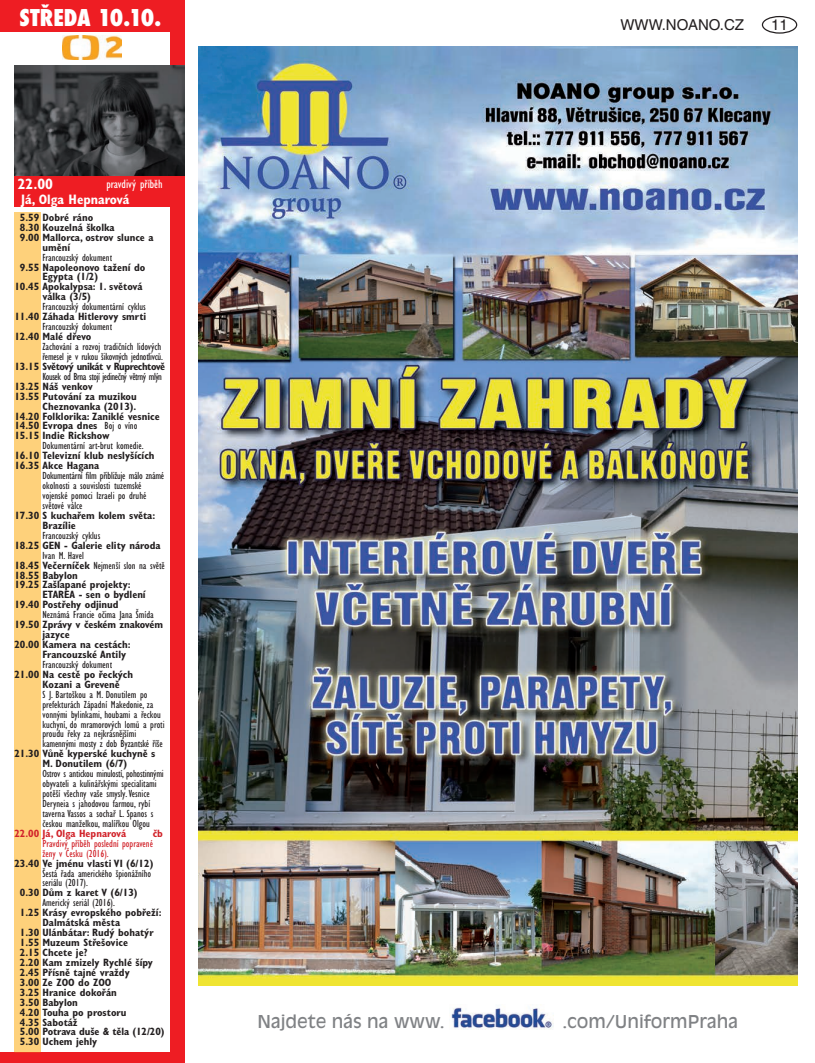
<style>
.page{position:relative;width:815px;height:1063px;background:#fff}
.page>*{position:absolute;margin:0;border:0;box-sizing:border-box;transform-origin:0 0}
.t1{font:800 condensed 22.5px "Futura";color:#fff}
.t2{font:17.5px "Antique Olive CE";color:#808285}
.t3{font:15px "Helvetica CE";color:#231f20}
.t4{font:700 condensed 15px "Gill Sans CE";color:#fff}
.t5{font:700 condensed 13.75px "Gill Sans CE";color:#fff}
.t6{font:condensed 12.5px "Gill Sans CE";color:#fff}
.t7{font:700 condensed 10.62px/9.9px "Gill Sans CE";color:#231f20}
.t8{font:condensed 10.62px/9.9px "Gill Sans CE";color:#231f20}
.t9{font:condensed 10.62px/9.9px "Gill Sans CE";letter-spacing:-.02em;color:#231f20}
.t10{font:condensed 10.62px/9.9px "Gill Sans CE";color:#d1232a}
.t11{font:condensed 10.62px "Gill Sans CE";letter-spacing:-.04em;color:#231f20}
.t12{font:700 condensed 10.62px "Gill Sans CE";letter-spacing:-.04em;color:#231f20}
.t13{font:700 condensed 10.62px "Gill Sans CE";color:#d1232a}
.s1{font-weight:400}
.s2{font-weight:700}
</style>
<div class="page">
<div style="left:762px;top:16px;width:35px;height:18px;border:1px solid #231f20;border-radius:50%"></div>
<img style="left:451px;top:1007px;width:103px;height:23px">
<div style="left:0;top:0;width:184px;height:32px;background:#ee1d23"></div>
<div style="left:14px;top:175px;width:167px;height:32px;background:#ee1d23"></div>
<img style="left:63px;top:35px;width:58px;height:24px">
<div style="left:170px;top:0;width:14px;height:1063px;background:#ee1d23"></div>
<div style="left:0;top:1052px;width:184px;height:11px;background:#ee1d23"></div>
<div style="left:14px;top:213px;width:27px;height:839px;background:#fed17b"></div>
<img style="left:14px;top:66px;width:170px;height:109px">
<img style="left:198px;top:46px;width:599px;height:939px">
<h1 class="t1" style="left:20px;top:2px;width:143px">STŘEDA 10.10.</h1>
<h3 class="t4" style="left:18px;top:175px;width:37px">22.00</h3>
<p class="t5" style="left:21px;top:191px;width:110px">Já, Olga Hepnarová</p>
<p class="t6" style="left:106px;top:176px;width:58px">pravdivý příběh</p>
<p class="t7" style="left:20px;top:212px;width:75px">5.59 Dobré ráno</p>
<p class="t7" style="left:20px;top:222px;width:96px">8.30 Kouzelná školka</p>
<p class="t7" style="left:20px;top:232px;width:135px">9.00 Mallorca, ostrov slunce a</p>
<p class="t7" style="left:43px;top:242px;width:29px">umění</p>
<p class="t8" style="left:43px;top:252px;width:71px">Francouzský dokument</p>
<p class="t7" style="left:20px;top:262px;width:127px">9.55 Napoleonovo tažení do</p>
<p class="t7" style="left:43px;top:272px;width:57px">Egypta (1/2)</p>
<p class="t7" style="left:14px;top:282px;width:130px">10.45 Apokalypsa: 1. světová</p>
<p class="t7" style="left:43px;top:292px;width:50px">válka (3/5)</p>
<p class="t8" style="left:43px;top:302px;width:105px">Francouzský dokumentární cyklus</p>
<p class="t7" style="left:14px;top:312px;width:134px">11.40 Záhada Hitlerovy smrti</p>
<p class="t8" style="left:43px;top:322px;width:71px">Francouzský dokument</p>
<p class="t7" style="left:14px;top:332px;width:78px">12.40 Malé dřevo</p>
<p class="t9" style="left:43px;top:342px;width:122px">Zachování a rozvoj tradičních lidových řemesel je v rukou šikovných jednotlivců.</p>
<p class="t12" style="left:14px;top:360px;width:152px">13.15 Světový unikát v Ruprechtově</p>
<p class="t11" style="left:43px;top:370px;width:121px">Kousek od Brna stojí jedinečný větrný mlýn</p>
<p class="t7" style="left:14px;top:381px;width:80px">13.25 Náš venkov</p>
<p class="t7" style="left:14px;top:391px;width:124px">13.55 Putování za muzikou</p>
<p class="t7" style="left:43px;top:401px;width:95px">Cheznovanka (2013).</p>
<p class="t7" style="left:14px;top:411px;width:147px">14.20 Folklorika: Zaniklé vesnice</p>
<p class="t7" style="left:14px;top:421px;width:125px">14.50 Evropa dnes <span class="s1">Boj o víno</span></p>
<p class="t7" style="left:14px;top:431px;width:97px">15.15 Indie Rickshow</p>
<p class="t8" style="left:43px;top:441px;width:103px">Dokumentární art-brut komedie.</p>
<p class="t7" style="left:14px;top:451px;width:142px">16.10 Televizní klub neslyšících<br>16.35 Akce Hagana</p>
<p class="t8" style="left:43px;top:471px;width:123px">Dokumentární film přibližuje málo známé okolnosti a souvislosti tuzemské vojenské pomoci Izraeli po druhé světové válce</p>
<p class="t7" style="left:43px;top:510px;width:114px;text-indent:-28px">17.30 S kuchařem kolem světa:<br>Brazílie</p>
<p class="t8" style="left:43px;top:530px;width:59px">Francouzský cyklus</p>
<p class="t7" style="left:14px;top:540px;width:148px">18.25 GEN - Galerie elity národa</p>
<p class="t8" style="left:43px;top:550px;width:43px">Ivan M. Havel</p>
<p class="t8" style="left:14px;top:560px;width:152px"><span class="s2">18.45 Večerníček</span> Nejmenší slon na světě</p>
<p class="t7" style="left:14px;top:570px;width:65px">18.55 Babylon</p>
<p class="t7" style="left:14px;top:580px;width:118px">19.25 Zašlapané projekty:</p>
<p class="t7" style="left:43px;top:590px;width:105px">ETAREA - sen o bydlení</p>
<p class="t7" style="left:14px;top:600px;width:106px">19.40 Postřehy odjinud</p>
<p class="t8" style="left:43px;top:610px;width:113px">Neznámá Francie očima Jana Šmída</p>
<p class="t7" style="left:14px;top:620px;width:150px">19.50 Zprávy v českém znakovém</p>
<p class="t7" style="left:43px;top:630px;width:29px">jazyce</p>
<p class="t7" style="left:14px;top:640px;width:118px">20.00 Kamera na cestách:</p>
<p class="t7" style="left:43px;top:649px;width:85px">Francouzské Antily</p>
<p class="t8" style="left:43px;top:659px;width:71px">Francouzský dokument</p>
<p class="t7" style="left:43px;top:669px;width:92px;text-indent:-28px">21.00 Na cestě po řeckých<br>Kozani a Greveně</p>
<p class="t8" style="left:43px;top:689px;width:124px">S J. Bartoškou a M. Donutilem po prefekturách Západní Makedonie, za vonnými bylinkami, houbami a řeckou kuchyní, do mramorových lomů a proti proudu řeky za nejkrásnějšími kamennými mosty z dob Byzantské říše</p>
<p class="t7" style="left:14px;top:749px;width:143px;text-align:center">21.30 Vůně kyperské kuchyně s<br>M. Donutilem (6/7)</p>
<p class="t8" style="left:43px;top:769px;width:123px">Ostrov s antickou minulostí, pohostinnými obyvateli a kulinářskými specialitami potěší všechny vaše smysly. Vesnice Deryneia s jahodovou farmou, rybí taverna Vassos a sochař L. Spanos s českou manželkou, malířkou Olgou</p>
<p class="t13" style="left:14px;top:827px;width:113px">22.00 Já, Olga Hepnarová</p>
<p class="t13" style="left:153px;top:827px;width:12px">čb</p>
<p class="t10" style="left:43px;top:838px;width:112px">Pravdivý příběh poslední popravené ženy v Česku (2016).</p>
<p class="t7" style="left:14px;top:858px;width:141px">23.40 Ve jménu vlasti VI (6/12)</p>
<p class="t8" style="left:43px;top:868px;width:110px">Šestá řada amerického špionážního seriálu (2017).</p>
<p class="t7" style="left:20px;top:888px;width:119px">0.30 Dům z karet V (6/13)</p>
<p class="t8" style="left:43px;top:898px;width:74px">Americký seriál (2016).</p>
<p class="t7" style="left:20px;top:908px;width:143px">1.25 Krásy evropského pobřeží:</p>
<p class="t7" style="left:43px;top:918px;width:79px">Dalmátská města</p>
<p class="t7" style="left:20px;top:928px;width:135px">1.30 Ulánbátar: Rudý bohatýr</p>
<p class="t7" style="left:20px;top:938px;width:110px">1.55 Muzeum Střešovice</p>
<p class="t7" style="left:20px;top:948px;width:69px">2.15 Chcete je?</p>
<p class="t7" style="left:20px;top:957px;width:135px">2.20 Kam zmizely Rychlé šípy</p>
<p class="t7" style="left:20px;top:967px;width:111px">2.45 Přísně tajné vraždy</p>
<p class="t7" style="left:20px;top:977px;width:93px">3.00 Ze ZOO do ZOO</p>
<p class="t7" style="left:20px;top:987px;width:98px">3.25 Hranice dokořán</p>
<p class="t7" style="left:20px;top:997px;width:60px">3.50 Babylon</p>
<p class="t7" style="left:20px;top:1007px;width:108px">4.20 Touha po prostoru</p>
<p class="t7" style="left:20px;top:1017px;width:59px">4.35 Sabotáž</p>
<p class="t7" style="left:20px;top:1027px;width:146px">5.00 Potrava duše &amp; těla (12/20)</p>
<p class="t7" style="left:20px;top:1037px;width:79px">5.30 Uchem jehly</p>
<h3 class="t3" style="left:620px;top:16px;width:125px">WWW.NOANO.CZ</h3>
<h3 class="t3" style="left:771px;top:16px;width:18px">11</h3>
<h2 class="t2" style="left:257px;top:1012px;width:189px">Najdete nás na www.</h2>
<h2 class="t2" style="left:562px;top:1012px;width:177px">.com/UniformPraha</h2>
</div>
